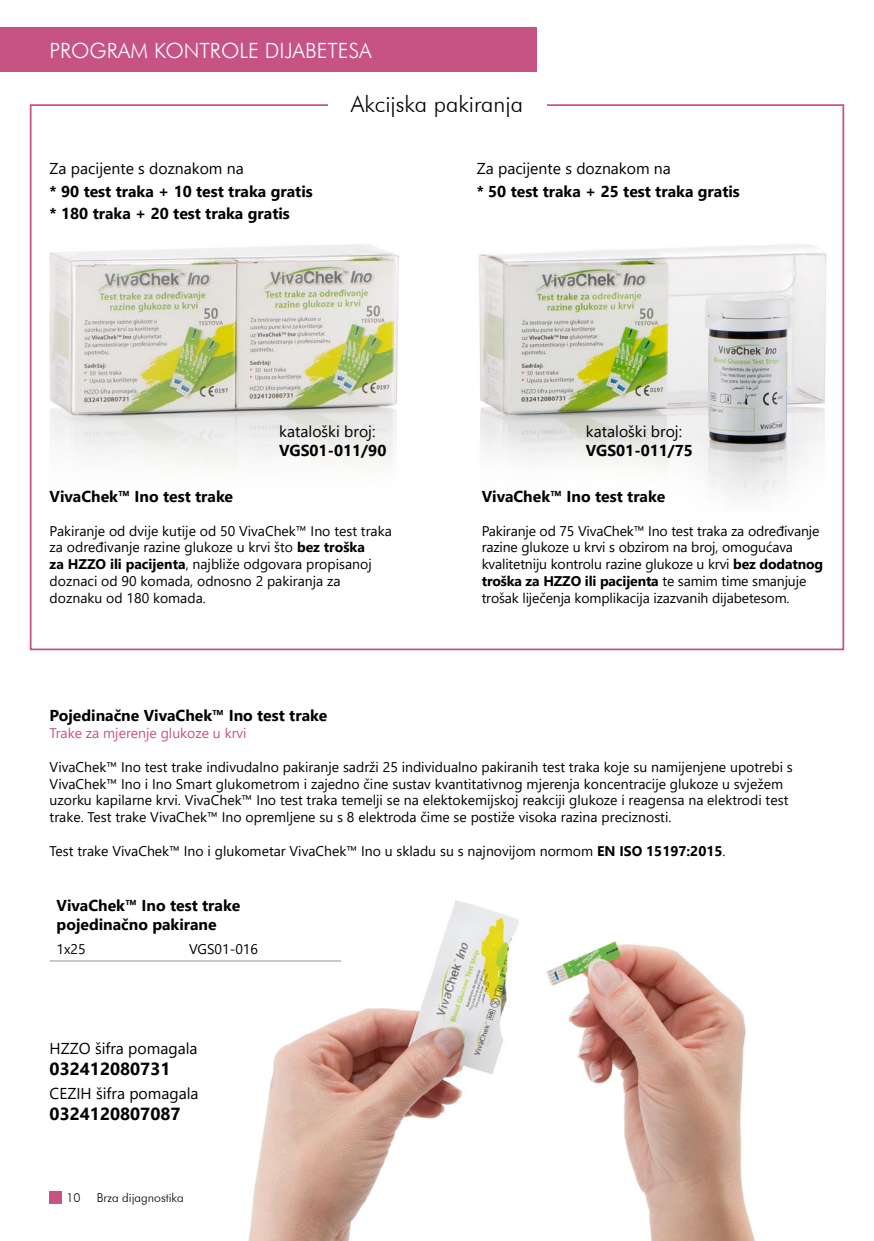
<style>
.page{position:relative;width:874px;height:1241px;background:#fff}
.page>*{position:absolute;margin:0;border:0;box-sizing:border-box;transform-origin:0 0}
.t1{font:300 22.75px "Futura BT";color:#000}
.t2{font:300 21px "Futura BT";color:#fff}
.t3{font:700 17.5px "Segoe UI";color:#000}
.t4{font:700 15.75px/18.9px "Segoe UI";color:#000}
.t5{font:15.75px "Segoe UI";color:#000}
.t6{font:14px/16.8px "Segoe UI";color:#000}
.t7{font:14px "Segoe UI";color:#c75385}
.t8{font:300 12.25px "Futura BT";color:#000}
.s1{font-weight:700}
</style>
<div class="page">
<img style="left:29px;top:235px;width:370px;height:252px">
<img style="left:478px;top:244px;width:349px;height:256px">
<img style="left:231px;top:900px;width:524px;height:340px">
<div style="left:0;top:27px;width:536px;height:45px;background:#c75385"></div>
<div style="left:50px;top:1191px;width:12px;height:12px;background:#c75385"></div>
<hr style="left:50px;top:960px;width:132px;height:1px;background:#939598">
<hr style="left:182px;top:960px;width:159px;height:1px;background:#939598">
<h2 class="t2" style="left:50px;top:37px;width:323px">PROGRAM KONTROLE DIJABETESA</h2>
<p class="t5" style="left:50px;top:153px;width:195px">Za pacijente s doznakom na</p>
<p class="t4" style="left:50px;top:178px;width:264px;line-height:22.8px">* 90 test traka + 10 test traka gratis * 180 traka + 20 test traka gratis</p>
<h1 class="t1" style="left:351px;top:90px;width:173px">Akcijska pakiranja</h1>
<p class="t5" style="left:476px;top:153px;width:195px">Za pacijente s doznakom na</p>
<p class="t4" style="left:476px;top:180px;width:264px">* 50 test traka + 25 test traka gratis</p>
<p class="t5" style="left:279px;top:416px;width:98px">kataloški broj:</p>
<p class="t4" style="left:279px;top:439px;width:108px">VGS01-011/90</p>
<p class="t4" style="left:50px;top:485px;width:185px">VivaChek™ Ino test trake</p>
<p class="t6" style="left:50px;top:521px;width:343px">Pakiranje od dvije kutije od 50 VivaChek™ Ino test traka za određivanje razine glukoze u krvi što <span class="s1">bez troška<br>za HZZO ili pacijenta</span>, najbliže odgovara propisanoj doznaci od 90 komada, odnosno 2 pakiranja za doznaku od 180 komada.</p>
<p class="t5" style="left:585px;top:416px;width:98px">kataloški broj:</p>
<p class="t4" style="left:585px;top:439px;width:108px">VGS01-011/75</p>
<p class="t4" style="left:481px;top:485px;width:185px">VivaChek™ Ino test trake</p>
<p class="t6" style="left:481px;top:521px;width:343px">Pakiranje od 75 VivaChek™ Ino test traka za određivanje razine glukoze u krvi s obzirom na broj, omogućava kvalitetniju kontrolu razine glukoze u krvi <span class="s1">bez dodatnog troška za HZZO ili pacijenta</span> te samim time smanjuje trošak liječenja komplikacija izazvanih dijabetesom.</p>
<p class="t4" style="left:50px;top:705px;width:279px">Pojedinačne VivaChek™ Ino test trake</p>
<p class="t7" style="left:50px;top:719px;width:198px">Trake za mjerenje glukoze u krvi</p>
<p class="t6" style="left:50px;top:757px;width:744px">VivaChek™ Ino test trake indivudalno pakiranje sadrži 25 individualno pakiranih test traka koje su namijenjene upotrebi s VivaChek™ Ino i Ino Smart glukometrom i zajedno čine sustav kvantitativnog mjerenja koncentracije glukoze u svježem uzorku kapilarne krvi. VivaChek™ Ino test traka temelji se na elektokemijskoj reakciji glukoze i reagensa na elektrodi test trake. Test trake VivaChek™ Ino opremljene su s 8 elektroda čime se postiže visoka razina preciznosti.</p>
<p class="t6" style="left:50px;top:841px;width:677px">Test trake VivaChek™ Ino i glukometar VivaChek™ Ino u skladu su s najnovijom normom <span class="s1">EN ISO 15197:2015</span>.</p>
<p class="t4" style="left:57px;top:894px;width:185px">VivaChek™ Ino test trake pojedinačno pakirane</p>
<p class="t6" style="left:57px;top:939px;width:31px">1x25</p>
<p class="t6" style="left:189px;top:939px;width:70px">VGS01-016</p>
<p class="t5" style="left:50px;top:1033px;width:149px">HZZO šifra pomagala</p>
<p class="t3" style="left:50px;top:1051px;width:122px">032412080731</p>
<p class="t5" style="left:50px;top:1077px;width:150px">CEZIH šifra pomagala</p>
<p class="t3" style="left:50px;top:1096px;width:132px">0324120807087</p>
<p class="t8" style="left:66px;top:1190px;width:16px">10</p>
<p class="t8" style="left:97px;top:1190px;width:88px">Brza dijagnostika</p>
</div>
